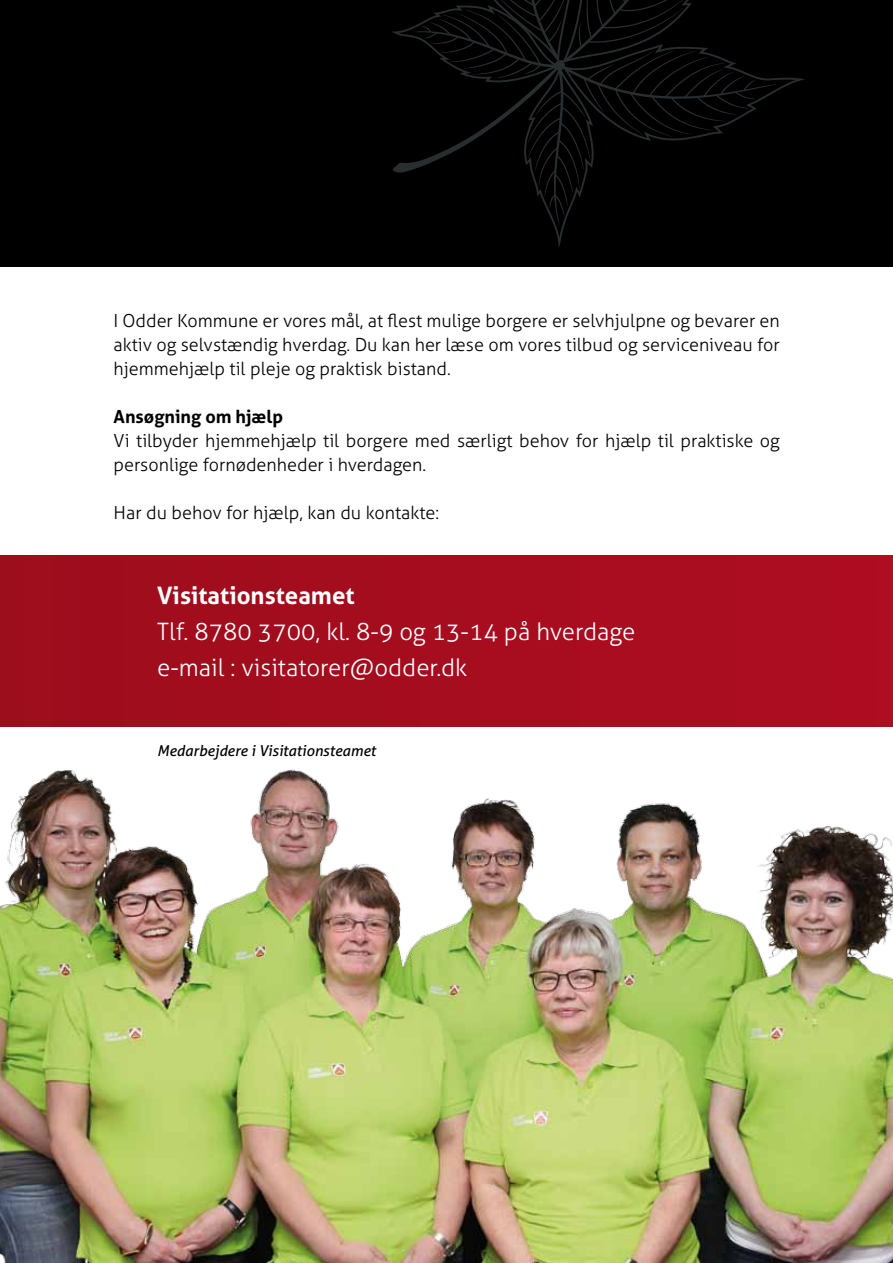
<style>
.page{position:relative;width:893px;height:1263px;background:#fff}
.page>*{position:absolute;margin:0;border:0;box-sizing:border-box;transform-origin:0 0}
.t1{font:300 24px/36px "Aller";color:#fff}
.t2{font:700 24px "Aller";color:#fff}
.t3{font:300 18px/24px "Aller";color:#000;text-align:justify}
.t4{font:700 18px "Aller";color:#000}
.t5{font:italic 15px "Aller";color:#000}
</style>
<div class="page">
<div style="left:0;top:0;width:893px;height:267px;background:#000"></div>
<div style="left:0;top:556px;width:893px;height:170px;background:#a60d1f"></div>
<svg style="left:392px;top:0;width:413px;height:247px"></svg>
<img style="left:0;top:770px;width:893px;height:493px">
<p class="t3" style="left:114px;top:308px;width:668px">I Odder Kommune er vores mål, at flest mulige borgere er selvhjulpne og bevarer en aktiv og selvstændig hverdag. Du kan her læse om vores tilbud og serviceniveau for hjemmehjælp til pleje og praktisk bistand.</p>
<p class="t4" style="left:114px;top:405px;width:171px">Ansøgning om hjælp</p>
<p class="t3" style="left:114px;top:428px;width:668px">Vi tilbyder hjemmehjælp til borgere med særligt behov for hjælp til praktiske og personlige fornødenheder i hverdagen.</p>
<p class="t3" style="left:114px;top:500px;width:327px">Har du behov for hjælp, kan du kontakte:</p>
<h1 class="t2" style="left:157px;top:581px;width:199px">Visitationsteamet</h1>
<h1 class="t1" style="left:157px;top:614px;width:480px">Tlf. 8780 3700, kl. 8-9 og 13-14 på hverdage e-mail : visitatorer@odder.dk</h1>
<p class="t5" style="left:157px;top:741px;width:220px">Medarbejdere i Visitationsteamet</p>
</div>
